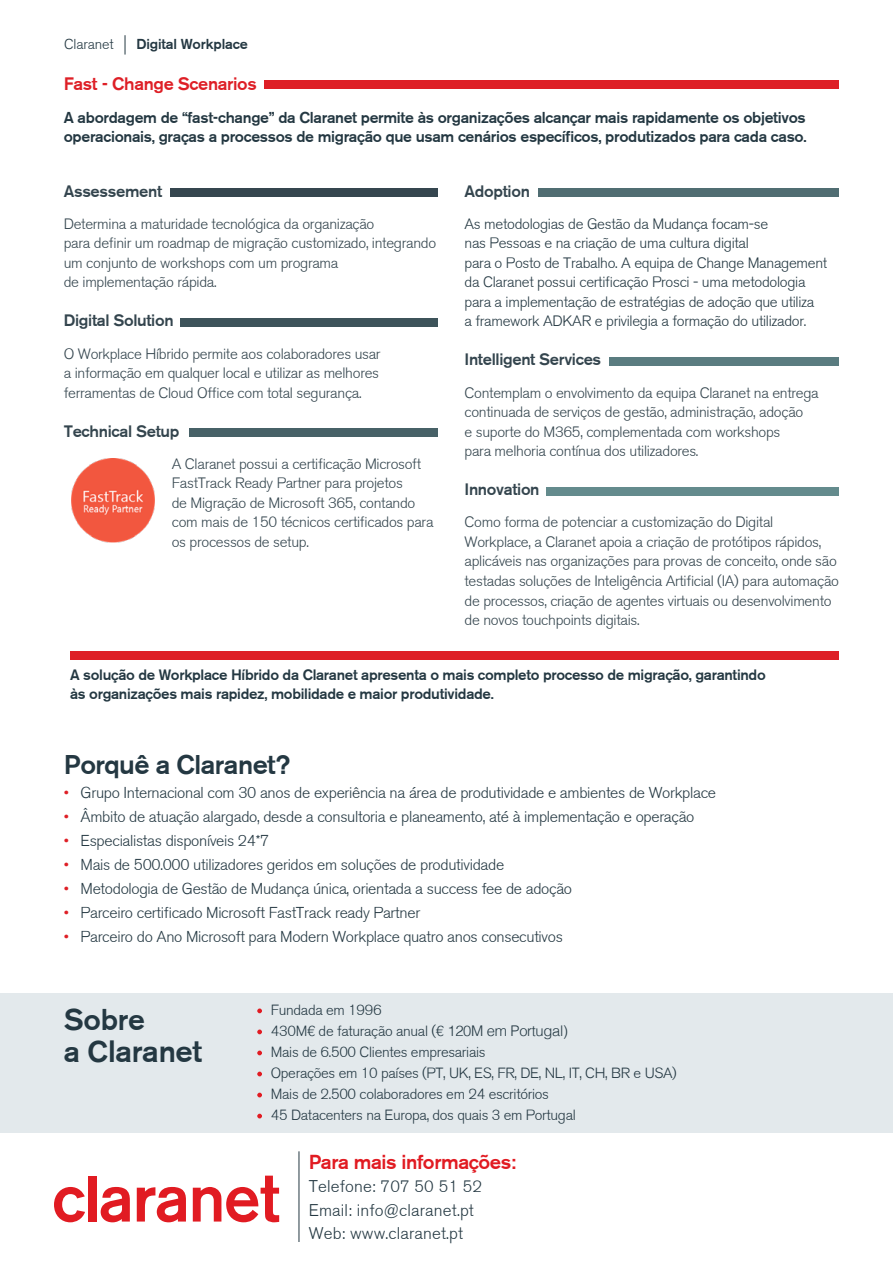
<style>
.page{position:relative;width:893px;height:1263px;background:#fff}
.page>*{position:absolute;margin:0;border:0;box-sizing:border-box;transform-origin:0 0}
.t1{font:500 30.75px "Akzidenz Grotesk BQ";letter-spacing:-.01em;color:#243842}
.t2{font:500 30px "Akzidenz Grotesk BQ";letter-spacing:-.01em;color:#243842}
.t3{font:500 27px "Akzidenz Grotesk BQ";letter-spacing:-.02em;color:#243842}
.t4{font:500 20.25px "Akzidenz Grotesk BQ";letter-spacing:-.02em;color:#e11b22}
.t5{font:500 18px "Akzidenz Grotesk BQ";letter-spacing:-.02em;color:#de1f26}
.t6{font:300 16.95px/23.5px "Akzidenz Grotesk BQ";letter-spacing:.01em;color:#243842}
.t7{font:500 16.5px "Akzidenz Grotesk BQ";letter-spacing:-.02em;color:#34454e}
.t8{font:300 15.75px "Akzidenz Grotesk BQ";letter-spacing:-.02em;color:#243842}
.t9{font:500 15.75px/19.5px "Akzidenz Grotesk BQ";letter-spacing:-.02em;color:#243842}
.t10{font:300 15px/19.5px "Akzidenz Grotesk BQ";letter-spacing:-.02em;color:#34454e}
.t11{font:300 15px/19.5px "Akzidenz Grotesk BQ";letter-spacing:-.02em;color:#243842}
.t12{font:500 15px/19.5px "Akzidenz Grotesk BQ";letter-spacing:-.02em;color:#243842}
.t13{font:300 14.7px/21px "Akzidenz Grotesk BQ";letter-spacing:-.02em;color:#243842}
.t14{font:500 14.4px "Akzidenz Grotesk BQ";letter-spacing:-.01em;color:#243842}
.t15{font:300 14.4px "Akzidenz Grotesk BQ";letter-spacing:-.01em;color:#243842}
.s1{color:#de1f26}
.s2{font-size:30px}
.s3{font-family:"Helvetica"}
.s4{font-size:16.5px}
</style>
<div class="page">
<svg style="left:125px;top:35px;width:1px;height:20px"></svg>
<hr style="left:299px;top:1151px;width:1px;height:91px;background:#243842">
<svg style="left:54px;top:1187px;width:31px;height:35px"></svg>
<div style="left:88px;top:1175px;width:8px;height:46px;background:#e11b22"></div>
<svg style="left:101px;top:1187px;width:29px;height:35px"></svg>
<svg style="left:137px;top:1187px;width:49px;height:35px"></svg>
<svg style="left:193px;top:1175px;width:86px;height:47px"></svg>
<div style="left:0;top:993px;width:893px;height:139px;background:#e3e9ec"></div>
<svg style="left:257px;top:1008px;width:5px;height:5px"></svg>
<svg style="left:257px;top:1029px;width:5px;height:5px"></svg>
<svg style="left:257px;top:1050px;width:5px;height:5px"></svg>
<svg style="left:257px;top:1071px;width:5px;height:5px"></svg>
<svg style="left:257px;top:1093px;width:5px;height:4px"></svg>
<svg style="left:257px;top:1114px;width:5px;height:4px"></svg>
<img style="left:71px;top:458px;width:84px;height:84px">
<div style="left:265px;top:81px;width:574px;height:8px;background:#de1f26"></div>
<div style="left:70px;top:651px;width:769px;height:8px;background:#de1f26"></div>
<div style="left:171px;top:189px;width:267px;height:8px;background:#35464f"></div>
<div style="left:538px;top:189px;width:301px;height:8px;background:#506d72"></div>
<div style="left:181px;top:319px;width:257px;height:8px;background:#3d535a"></div>
<div style="left:609px;top:357px;width:230px;height:8px;background:#5a7c80"></div>
<div style="left:189px;top:428px;width:249px;height:8px;background:#476167"></div>
<div style="left:547px;top:487px;width:292px;height:8px;background:#648b8d"></div>
<p class="t15" style="left:64px;top:35px;width:51px">Claranet</p>
<p class="t14" style="left:136px;top:35px;width:113px">Digital Workplace</p>
<p class="t5" style="left:64px;top:73px;width:195px">Fast - Change Scenarios</p>
<p class="t9" style="left:64px;top:107px;width:744px">A abordagem de “fast-change” da Claranet permite às organizações alcançar mais rapidamente os objetivos operacionais, graças a processos de migração que usam cenários específicos, produtizados para cada caso.</p>
<p class="t7" style="left:64px;top:181px;width:100px">Assessement</p>
<p class="t10" style="left:64px;top:214px;width:374px">Determina a maturidade tecnológica da organização<br>para definir um roadmap de migração customizado, integrando um conjunto de workshops com um programa<br>de implementação rápida.</p>
<p class="t7" style="left:64px;top:310px;width:111px">Digital Solution</p>
<p class="t10" style="left:64px;top:344px;width:318px;text-align:justify">O Workplace Híbrido permite aos colaboradores usar a informação em qualquer local e utilizar as melhores ferramentas de Cloud Office com total segurança.</p>
<p class="t7" style="left:64px;top:421px;width:117px">Technical Setup</p>
<p class="t10" style="left:172px;top:454px;width:263px">A Claranet possui a certificação Microsoft FastTrack Ready Partner para projetos<br>de Migração de Microsoft 365, contando com mais de 150 técnicos certificados para os processos de setup.</p>
<p class="t7" style="left:465px;top:181px;width:67px">Adoption</p>
<p class="t11" style="left:465px;top:214px;width:364px">As metodologias de Gestão da Mudança focam-se<br>nas Pessoas e na criação de uma cultura digital<br>para o Posto de Trabalho. A equipa de Change Management da Claranet possui certificação Prosci - uma metodologia para a implementação de estratégias de adoção que utiliza<br>a framework ADKAR e privilegia a formação do utilizador.</p>
<p class="t7" style="left:465px;top:350px;width:138px">Intelligent Services</p>
<p class="t10" style="left:465px;top:383px;width:356px">Contemplam o envolvimento da equipa Claranet na entrega continuada de serviços de gestão, administração, adoção<br>e suporte do M365, complementada com workshops<br>para melhoria contínua dos utilizadores.</p>
<p class="t7" style="left:465px;top:479px;width:77px">Innovation</p>
<p class="t10" style="left:465px;top:513px;width:376px">Como forma de potenciar a customização do Digital Workplace, a Claranet apoia a criação de protótipos rápidos, aplicáveis nas organizações para provas de conceito, onde são testadas soluções de Inteligência Artificial (IA) para automação de processos, criação de agentes virtuais ou desenvolvimento de novos touchpoints digitais.</p>
<p class="t12" style="left:70px;top:665px;width:697px">A solução de Workplace Híbrido da Claranet apresenta o mais completo processo de migração, garantindo às organizações mais rapidez, mobilidade e maior produtividade.</p>
<h3 class="t3" style="left:64px;top:748px;width:228px">Porquê a Claranet?</h3>
<p class="t8" style="left:64px;top:784px;width:654px"><span class="s1">•</span> Grupo Internacional com 30 anos de experiência na área de produtividade e ambientes de Workplace</p>
<p class="t8" style="left:64px;top:808px;width:632px"><span class="s1">•</span> Âmbito de atuação alargado, desde a consultoria e planeamento, até à implementação e operação</p>
<p class="t8" style="left:64px;top:832px;width:207px"><span class="s1">•</span> Especialistas disponíveis 24*7</p>
<p class="t8" style="left:64px;top:856px;width:442px"><span class="s1">•</span> Mais de 500.000 utilizadores geridos em soluções de produtividade</p>
<p class="t8" style="left:64px;top:880px;width:510px"><span class="s1">•</span> Metodologia de Gestão de Mudança única, orientada a success fee de adoção</p>
<p class="t8" style="left:64px;top:904px;width:358px"><span class="s1">•</span> Parceiro certificado Microsoft FastTrack ready Partner</p>
<p class="t8" style="left:64px;top:928px;width:501px"><span class="s1">•</span> Parceiro do Ano Microsoft para Modern Workplace quatro anos consecutivos</p>
<h2 class="t2" style="left:64px;top:1001px;width:83px">Sobre</h2>
<h1 class="t1" style="left:64px;top:1032px;width:140px"><span class="s2">a C</span>laranet</h1>
<p class="t13" style="left:271px;top:1000px;width:408px">Fundada em 1996<br>430M<span class="s3">€</span> de faturação anual (<span class="s3">€ 120M em Portugal)<br></span>Mais de 6.500 Clientes empresariais<br>Operações em 10 países (PT, UK, ES, FR, DE, NL, IT, CH, BR e USA)<br>Mais de 2.500 colaboradores em 24 escritórios<br>45 Datacenters na Europa, dos quais 3 em Portugal</p>
<h3 class="t4" style="left:309px;top:1149px;width:209px">Para mais informações:</h3>
<p class="t6" style="left:309px;top:1175px;width:175px">Telefone: <span class="s4">707 50 51 52<br></span>Email: info@claranet.pt<br>Web: www.claranet.pt</p>
</div>
